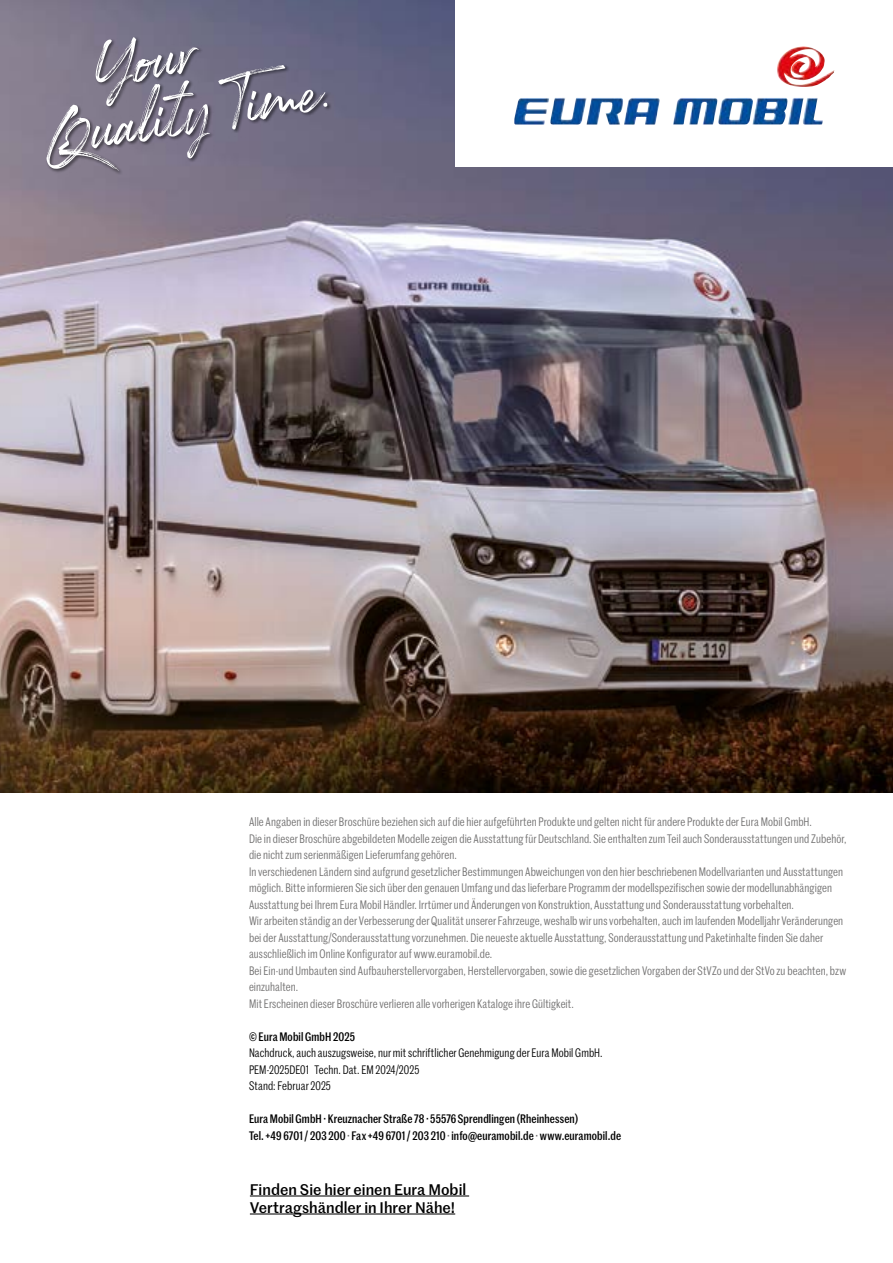
<style>
.page{position:relative;width:893px;height:1263px;background:#fff}
.page>*{position:absolute;margin:0;border:0;box-sizing:border-box;transform-origin:0 0}
.t1{font:500 15px/18px "Marr Sans";color:#000}
.t2{font:12px/16.5px "Marr Sans Cond";letter-spacing:.01em;color:#706f6f}
.t3{font:500 12px/16.5px "Marr Sans Cond";letter-spacing:.01em;color:#000}
.t4{font:12px/16.5px "Marr Sans Cond";letter-spacing:.005em;color:#000}
.s1{color:#706f6f}
</style>
<div class="page">
<img style="left:0;top:0;width:893px;height:792px">
<div style="left:455px;top:0;width:438px;height:167px;background:#fff"></div>
<div style="left:46px;top:37px;width:285px;height:138px;background:#000;opacity:.5"></div>
<svg style="left:45px;top:37px;width:283px;height:134px;background:#817c8f"></svg>
<img style="left:777px;top:46px;width:58px;height:41px">
<hr style="left:250px;top:1195px;width:219px;height:1px;background:#000">
<hr style="left:250px;top:1213px;width:205px;height:1px;background:#000">
<p class="t2" style="left:249px;top:813px;width:599px">Alle Angaben in dieser Broschüre beziehen sich auf die hier aufgeführten Produkte und gelten nicht für andere Produkte der Eura Mobil GmbH.<br>Die in dieser Broschüre abgebildeten Modelle zeigen die Ausstattung für Deutschland. Sie enthalten zum Teil auch Sonderausstattungen und Zubehör, die nicht zum serienmäßigen Lieferumfang gehören.<br>In verschiedenen Ländern sind aufgrund gesetzlicher Bestimmungen Abweichungen von den hier beschriebenen Modellvarianten und Ausstattungen möglich. Bitte informieren Sie sich über den genauen Umfang und das lieferbare Programm der modellspezifischen sowie der modellunabhängigen Ausstattung bei Ihrem Eura Mobil Händler. Irrtümer und Änderungen von Konstruktion, Ausstattung und Sonderausstattung vorbehalten.<br>Wir arbeiten ständig an der Verbesserung der Qualität unserer Fahrzeuge, weshalb wir uns vorbehalten, auch im laufenden Modelljahr Veränderungen bei der Ausstattung/Sonderausstattung vorzunehmen. Die neueste aktuelle Ausstattung, Sonderausstattung und Paketinhalte finden Sie daher ausschließlich im Online Konfigurator auf www.euramobil.de.<br>Bei Ein-und Umbauten sind Aufbauherstellervorgaben, Herstellervorgaben, sowie die gesetzlichen Vorgaben der StVZo und der StVo zu beachten, bzw einzuhalten.<br>Mit Erscheinen dieser Broschüre verlieren alle vorherigen Kataloge ihre Gültigkeit.</p>
<p class="t3" style="left:249px;top:1028px;width:107px">© Eura Mobil GmbH 2025</p>
<p class="t4" style="left:249px;top:1044px;width:355px">Nachdruck, auch auszugsweise, nur mit schriftlicher Genehmigung der Eura Mobil GmbH.<br>PEM-2025DE01 Techn. Dat. EM 2024/2025<br>Stand: Februar 2025</p>
<p class="t3" style="left:249px;top:1110px;width:374px">Eura Mobil GmbH · Kreuznacher Straße 78 · 55576 Sprendlingen (Rheinhessen)<br>Tel. +49 6701 / 203 200 <span class="s1">·</span> Fax +49 6701 / 203 210 <span class="s1">·</span> info@euramobil.de <span class="s1">·</span> www.euramobil.de</p>
<p class="t1" style="left:250px;top:1180px;width:218px">Finden Sie hier einen Eura Mobil<br>Vertragshändler in Ihrer Nähe!</p>
</div>
